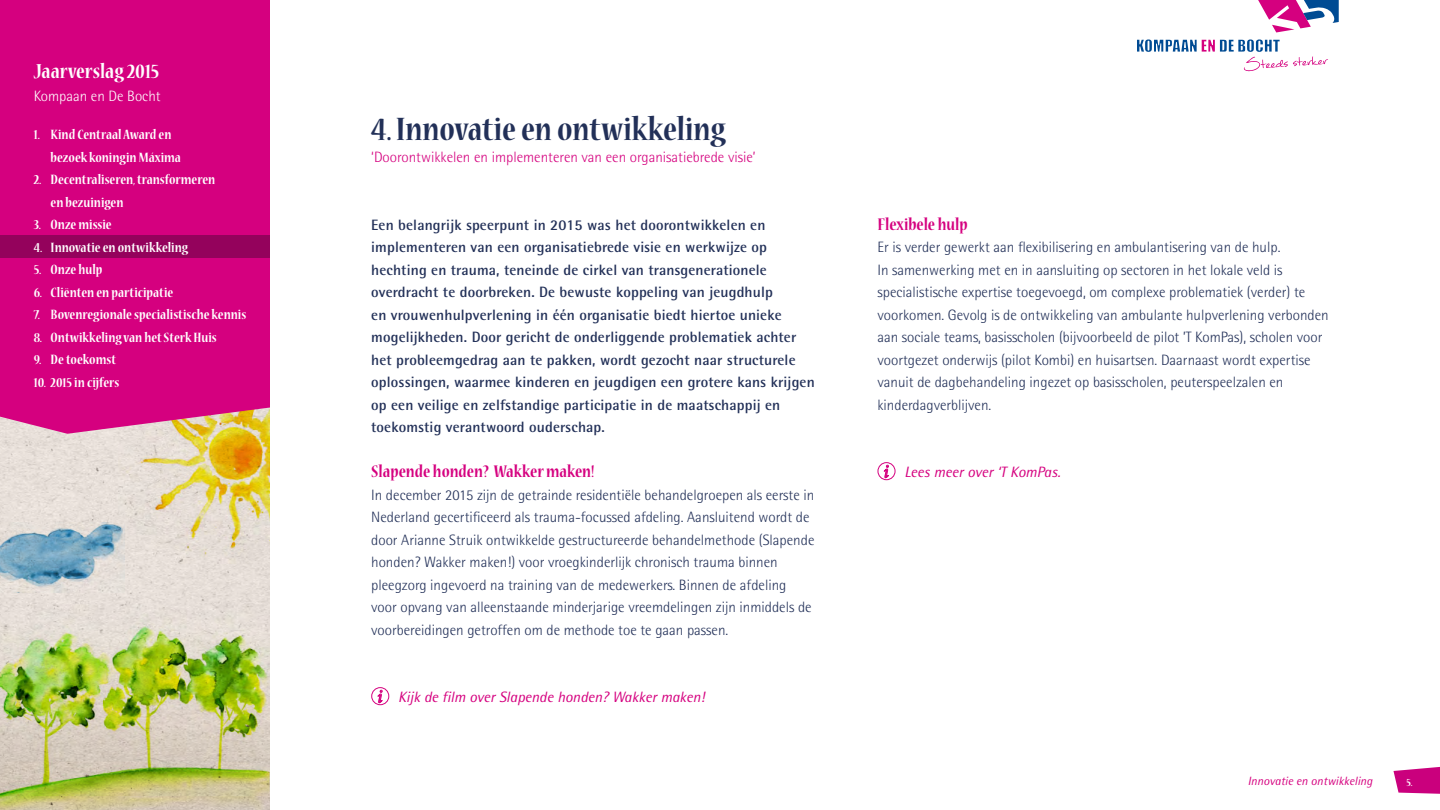
<style>
.page{position:relative;width:1440px;height:810px;background:#fff}
.page>*{position:absolute;margin:0;border:0;box-sizing:border-box;transform-origin:0 0}
.t1{font:700 condensed 36px "Nueva Std";color:#223058}
.t2{font:700 condensed 22.5px "Nueva Std";color:#fff}
.t3{font:700 condensed 18.75px "Nueva Std";color:#d5007f}
.t4{font:300 15px/22.5px "Rotis Semi Sans";color:#223058}
.t5{font:700 15px/22.5px "Rotis Semi Sans";letter-spacing:.01em;color:#223058}
.t6{font:700 condensed 15px/22.5px "Nueva Std";color:#fff}
.t7{font:italic 15px "Rotis Semi Sans";color:#d5007f}
.t8{font:300 15px "Rotis Semi Sans";color:#d5007f}
.t9{font:300 15px "Rotis Semi Sans";color:#fff}
.t10{font:italic 12px "Rotis Semi Sans";color:#d5007f}
.t11{font:700 condensed 12px "Nueva Std";color:#fff}
.s1{font-family:"Agfa Rotis Serif";font-size:18.23px}
</style>
<div class="page">
<img style="left:0;top:434px;width:270px;height:170px">
<img style="left:118px;top:434px;width:152px;height:129px">
<div style="left:0;top:0;width:270px;height:434px;background:#d5007f"></div>
<img style="left:0;top:522px;width:125px;height:71px">
<img style="left:0;top:604px;width:270px;height:206px">
<svg style="left:1258px;top:0;width:81px;height:32px"></svg>
<svg style="left:1137px;top:39px;width:191px;height:32px"></svg>
<svg style="left:1394px;top:767px;width:46px;height:27px"></svg>
<svg style="left:378px;top:690px;width:5px;height:13px"></svg>
<div style="left:371px;top:687px;width:18px;height:18px;border:1px solid #d5007f;border-radius:50%"></div>
<svg style="left:884px;top:465px;width:5px;height:13px"></svg>
<div style="left:878px;top:462px;width:18px;height:18px;border:1px solid #d5007f;border-radius:50%"></div>
<div style="left:0;top:236px;width:270px;height:22px;background:#94025c"></div>
<h2 class="t2" style="left:34px;top:61px;width:127px">Jaarverslag 2015</h2>
<p class="t9" style="left:34px;top:87px;width:129px">Kompaan en De Bocht</p>
<p class="t6" style="left:51px;top:124px;width:132px;text-indent:-17px">1. Kind Centraal Award en bezoek koningin Máxima</p>
<p class="t6" style="left:51px;top:169px;width:166px;text-indent:-17px">2. Decentraliseren, transformeren en bezuinigen</p>
<p class="t6" style="left:34px;top:214px;width:79px">3. Onze missie</p>
<p class="t6" style="left:34px;top:237px;width:156px">4. Innovatie en ontwikkeling</p>
<p class="t6" style="left:34px;top:259px;width:70px">5. Onze hulp</p>
<p class="t6" style="left:34px;top:282px;width:141px">6. Cliënten en participatie</p>
<p class="t6" style="left:34px;top:304px;width:214px">7. Bovenregionale specialistische kennis</p>
<p class="t6" style="left:34px;top:327px;width:184px">8. Ontwikkeling van het Sterk Huis</p>
<p class="t6" style="left:34px;top:349px;width:84px">9. De toekomst</p>
<p class="t6" style="left:34px;top:372px;width:87px">10. 2015 in cijfers</p>
<h1 class="t1" style="left:371px;top:112px;width:356px">4. Innovatie en ontwikkeling</h1>
<p class="t8" style="left:371px;top:148px;width:386px">‘Doorontwikkelen en implementeren van een organisatiebrede visie’</p>
<p class="t5" style="left:371px;top:213px;width:445px">Een belangrijk speerpunt in 2015 was het doorontwikkelen en implementeren van een organisatiebrede visie en werkwijze op hechting en trauma, teneinde de cirkel van transgenerationele overdracht te doorbreken. De bewuste koppeling van jeugdhulp<br>en vrouwenhulpverlening in één organisatie biedt hiertoe unieke mogelijkheden. Door gericht de onderliggende problematiek achter het probleemgedrag aan te pakken, wordt gezocht naar structurele oplossingen, waarmee kinderen en jeugdigen een grotere kans krijgen op een veilige en zelfstandige participatie in de maatschappij en toekomstig verantwoord ouderschap.</p>
<p class="t3" style="left:371px;top:463px;width:225px">Slapende honden? Wakker maken!</p>
<p class="t4" style="left:371px;top:483px;width:445px">In december 2015 zijn de getrainde residentiële behandelgroepen als eerste in Nederland gecertificeerd als trauma-focussed afdeling. Aansluitend wordt de door Arianne Struik ontwikkelde gestructureerde behandelmethode (Slapende honden? Wakker maken!) voor vroegkinderlijk chronisch trauma binnen pleegzorg ingevoerd na training van de medewerkers. Binnen de afdeling voor opvang van alleenstaande minderjarige vreemdelingen zijn inmiddels de voorbereidingen getroffen om de methode toe te gaan passen.</p>
<p class="t7" style="left:377px;top:688px;width:329px"><span class="s1">i</span> Kijk de film over Slapende honden? Wakker maken!</p>
<p class="t3" style="left:878px;top:215px;width:92px">Flexibele hulp</p>
<p class="t4" style="left:878px;top:236px;width:453px">Er is verder gewerkt aan flexibilisering en ambulantisering van de hulp.<br>In samenwerking met en in aansluiting op sectoren in het lokale veld is specialistische expertise toegevoegd, om complexe problematiek (verder) te voorkomen. Gevolg is de ontwikkeling van ambulante hulpverlening verbonden aan sociale teams, basisscholen (bijvoorbeeld de pilot ’T KomPas), scholen voor voortgezet onderwijs (pilot Kombi) en huisartsen. Daarnaast wordt expertise vanuit de dagbehandeling ingezet op basisscholen, peuterspeelzalen en kinderdagverblijven.</p>
<p class="t7" style="left:883px;top:463px;width:179px"><span class="s1">i</span> Lees meer over ‘T KomPas.</p>
<p class="t10" style="left:1248px;top:774px;width:126px">Innovatie en ontwikkeling</p>
<p class="t11" style="left:1406px;top:777px;width:8px">5.</p>
</div>
